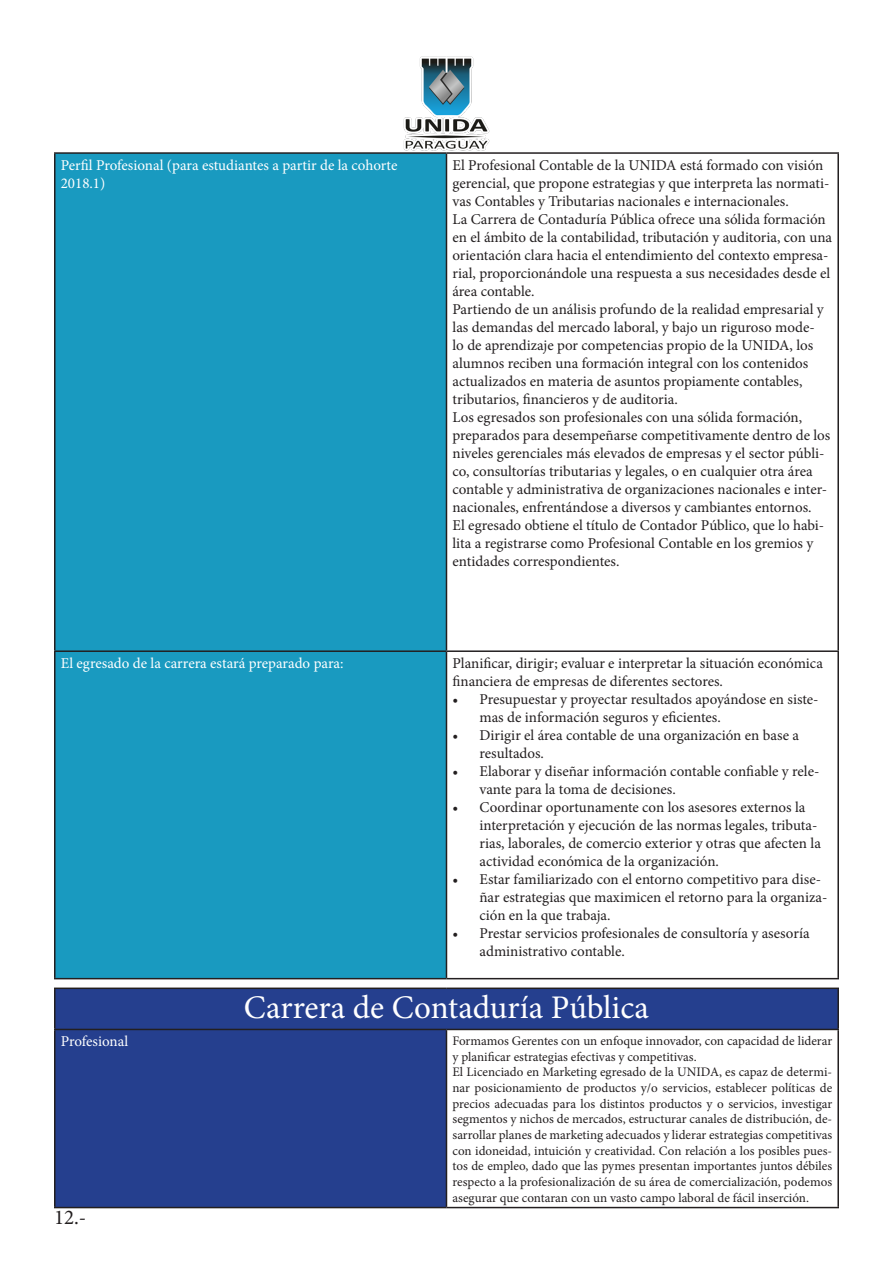
<style>
.page{position:relative;width:893px;height:1263px;background:#fff}
.page>*{position:absolute;margin:0;border:0;box-sizing:border-box;transform-origin:0 0}
.t1{font:33px "Minion Pro";color:#fff}
.t2{font:21px "Minion Pro";color:#231f20}
.t3{font:15px/18px "Minion Pro";color:#231f20}
.t4{font:15px/18px "Minion Pro";color:#fff}
.t5{font:13.05px/15.6px "Minion Pro";color:#231f20}
</style>
<div class="page">
<img style="left:403px;top:56px;width:87px;height:95px">
<div style="left:56px;top:154px;width:390px;height:824px;background:#199ac0"></div>
<hr style="left:54px;top:152px;width:392px;height:2px;background:#231f20">
<hr style="left:54px;top:154px;width:2px;height:496px;background:#231f20">
<hr style="left:446px;top:152px;width:393px;height:2px;background:#231f20">
<hr style="left:446px;top:154px;width:1px;height:496px;background:#231f20">
<hr style="left:837px;top:154px;width:2px;height:496px;background:#231f20">
<hr style="left:54px;top:650px;width:392px;height:2px;background:#231f20">
<hr style="left:54px;top:652px;width:2px;height:326px;background:#231f20">
<hr style="left:446px;top:650px;width:393px;height:2px;background:#231f20">
<hr style="left:446px;top:652px;width:1px;height:326px;background:#231f20">
<hr style="left:837px;top:652px;width:2px;height:326px;background:#231f20">
<hr style="left:54px;top:978px;width:392px;height:1px;background:#231f20">
<hr style="left:446px;top:978px;width:393px;height:1px;background:#231f20">
<svg style="left:56px;top:989px;width:781px;height:218px;fill:#253f8e"></svg>
<hr style="left:837px;top:1030px;width:2px;height:177px;background:#231f20">
<hr style="left:446px;top:1207px;width:393px;height:1px;background:#231f20">
<hr style="left:54px;top:989px;width:2px;height:40px;background:#231f20">
<hr style="left:54px;top:1030px;width:2px;height:177px;background:#231f20">
<hr style="left:54px;top:987px;width:392px;height:2px;background:#231f20">
<hr style="left:446px;top:987px;width:393px;height:2px;background:#231f20">
<hr style="left:837px;top:989px;width:2px;height:40px;background:#231f20">
<hr style="left:446px;top:1030px;width:1px;height:177px;background:#231f20">
<hr style="left:54px;top:1029px;width:392px;height:1px;background:#231f20">
<hr style="left:446px;top:1029px;width:393px;height:1px;background:#231f20">
<hr style="left:54px;top:1207px;width:392px;height:1px;background:#231f20">
<p class="t4" style="left:61px;top:156px;width:338px">Perfil Profesional (para estudiantes a partir de la cohorte<br>2018.1)</p>
<p class="t3" style="left:452px;top:156px;width:378px">El Profesional Contable de la UNIDA está formado con visión gerencial, que propone estrategias y que interpreta las normati&shy;vas Contables y Tributarias nacionales e internacionales.</p>
<p class="t3" style="left:452px;top:210px;width:381px">La Carrera de Contaduría Pública ofrece una sólida formación en el ámbito de la contabilidad, tributación y auditoria, con una orientación clara hacia el entendimiento del contexto empresa&shy;rial, proporcionándole una respuesta a sus necesidades desde el área contable.</p>
<p class="t3" style="left:452px;top:300px;width:373px">Partiendo de un análisis profundo de la realidad empresarial y las demandas del mercado laboral, y bajo un riguroso mode&shy;lo de aprendizaje por competencias propio de la UNIDA, los alumnos reciben una formación integral con los contenidos actualizados en materia de asuntos propiamente contables, tributarios, financieros y de auditoria.</p>
<p class="t3" style="left:452px;top:408px;width:379px">Los egresados son profesionales con una sólida formación, preparados para desempeñarse competitivamente dentro de los niveles gerenciales más elevados de empresas y el sector públi&shy;co, consultorías tributarias y legales, o en cualquier otra área contable y administrativa de organizaciones nacionales e inter&shy;nacionales, enfrentándose a diversos y cambiantes entornos.</p>
<p class="t3" style="left:452px;top:516px;width:373px">El egresado obtiene el título de Contador Público, que lo habi&shy;lita a registrarse como Profesional Contable en los gremios y entidades correspondientes.</p>
<p class="t4" style="left:61px;top:654px;width:284px">El egresado de la carrera estará preparado para:</p>
<p class="t3" style="left:452px;top:654px;width:372px">Planificar, dirigir; evaluar e interpretar la situación económica financiera de empresas de diferentes sectores.</p>
<p class="t3" style="left:479px;top:690px;width:341px;text-indent:-27px">• Presupuestar y proyectar resultados apoyándose en siste&shy;mas de información seguros y eficientes.</p>
<p class="t3" style="left:479px;top:726px;width:321px;text-indent:-27px">• Dirigir el área contable de una organización en base a resultados.</p>
<p class="t3" style="left:479px;top:762px;width:341px;text-indent:-27px">• Elaborar y diseñar información contable confiable y rele&shy;vante para la toma de decisiones.</p>
<p class="t3" style="left:479px;top:798px;width:343px;text-indent:-27px">• Coordinar oportunamente con los asesores externos la interpretación y ejecución de las normas legales, tributa&shy;rias, laborales, de comercio exterior y otras que afecten la actividad económica de la organización.</p>
<p class="t3" style="left:479px;top:870px;width:349px;text-indent:-27px">• Estar familiarizado con el entorno competitivo para dise&shy;ñar estrategias que maximicen el retorno para la organiza&shy;ción en la que trabaja.</p>
<p class="t3" style="left:479px;top:924px;width:332px;text-indent:-27px">• Prestar servicios profesionales de consultoría y asesoría administrativo contable.</p>
<p class="t1" style="left:244px;top:986px;width:407px">Carrera de Contaduría Pública</p>
<p class="t4" style="left:61px;top:1033px;width:69px">Profesional</p>
<p class="t5" style="left:452px;top:1033px;width:381px">Formamos Gerentes con un enfoque innovador, con capacidad de liderar y planificar estrategias efectivas y competitivas.</p>
<p class="t5" style="left:452px;top:1064px;width:381px;text-align:justify">El Licenciado en Marketing egresado de la UNIDA, es capaz de determi&shy;nar posicionamiento de productos y/o servicios, establecer políticas de precios adecuadas para los distintos productos y o servicios, investigar segmentos y nichos de mercados, estructurar canales de distribución, de&shy;sarrollar planes de marketing adecuados y liderar estrategias competitivas con idoneidad, intuición y creatividad. Con relación a los posibles pues&shy;tos de empleo, dado que las pymes presentan importantes juntos débiles respecto a la profesionalización de su área de comercialización, podemos asegurar que contaran con un vasto campo laboral de fácil inserción.</p>
<p class="t2" style="left:54px;top:1203px;width:34px">12.-</p>
</div>
